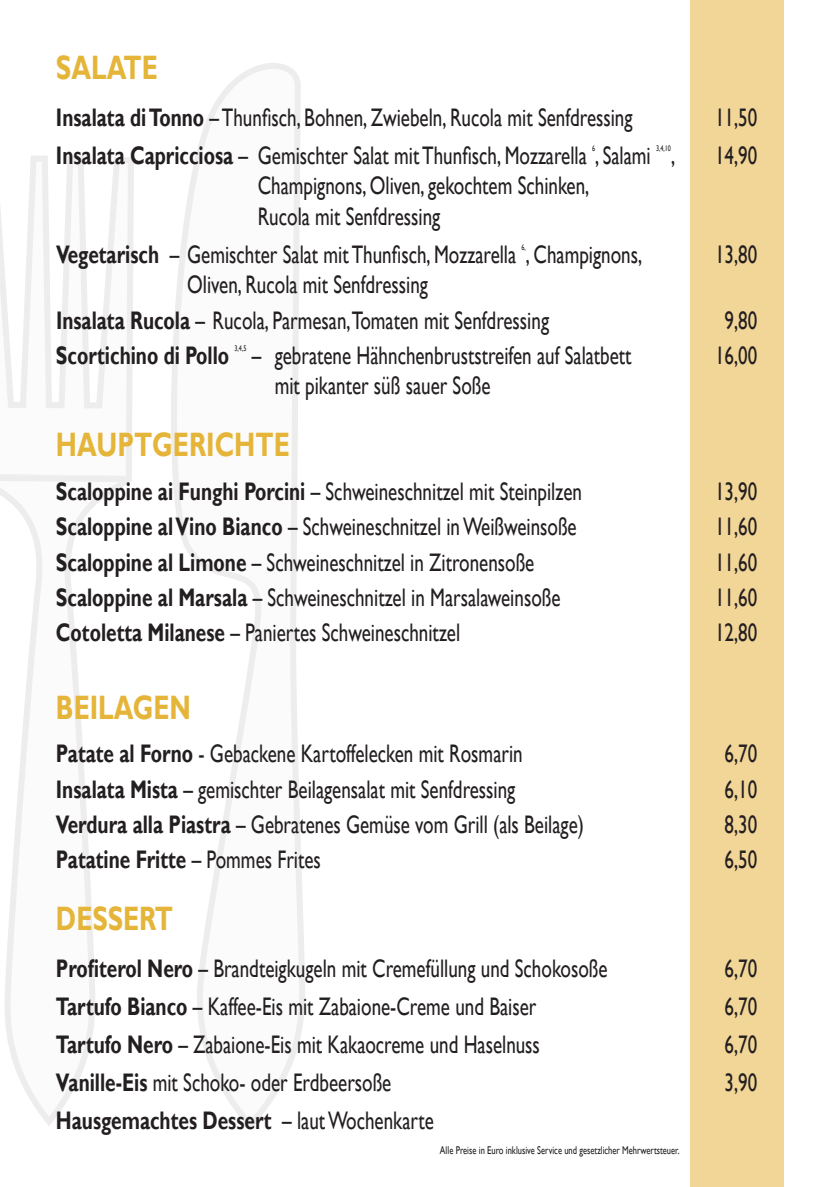
<style>
.page{position:relative;width:840px;height:1187px;background:#fff}
.page>*{position:absolute;margin:0;border:0;box-sizing:border-box;transform-origin:0 0}
.t1{font:700 33.8px "Gill Sans";color:#e5b53a;scale:.75 1}
.t2{font:25.4px/30.4px "Gill Sans";color:#231f20;scale:.75 1}
.t3{font:700 25.4px "Gill Sans";color:#231f20;scale:.75 1}
.t4{font:11.2px "Gill Sans";color:#231f20;scale:.75 1}
.t5{font:8.2px "Gill Sans";color:#231f20;scale:.75 1}
.s1{font-weight:700}
.s2{font-weight:400}
</style>
<div class="page">
<svg style="left:0;top:156px;width:134px;height:326px"></svg>
<svg style="left:0;top:475px;width:131px;height:651px"></svg>
<svg style="left:171px;top:63px;width:134px;height:1066px"></svg>
<div style="left:689px;top:0;width:94px;height:1187px;background:#f2d698"></div>
<h1 class="t1" style="left:56px;top:48px;width:137px">SALATE</h1>
<p class="t2" style="left:56px;top:103px;width:770px"><span class="s1">Insalata di Tonno</span> – Thunfisch, Bohnen, Zwiebeln, Rucola mit Senfdressing</p>
<p class="t2" style="left:714px;top:103px;width:58px">11,50</p>
<p class="t2" style="left:56px;top:141px;width:794px"><span class="s1">Insalata Capricciosa</span> – Gemischter Salat mit Thunfisch, Mozzarella , Salami</p>
<p class="t5" style="left:591px;top:143px;width:6px">6</p>
<p class="t5" style="left:655px;top:143px;width:21px">3,4,10</p>
<p class="t2" style="left:714px;top:141px;width:58px">14,90</p>
<p class="t2" style="left:670px;top:141px;width:7px">,</p>
<p class="t2" style="left:257px;top:171px;width:443px">Champignons, Oliven, gekochtem Schinken,<br>Rucola mit Senfdressing</p>
<p class="t2" style="left:56px;top:240px;width:782px"><span class="s1">Vegetarisch</span> – Gemischter Salat mit Thunfisch, Mozzarella , Champignons,</p>
<p class="t5" style="left:521px;top:242px;width:7px">6,</p>
<p class="t2" style="left:714px;top:240px;width:58px">13,80</p>
<p class="t2" style="left:56px;top:268px;width:658px;line-height:35.2px;text-align:center">Oliven, Rucola mit Senfdressing<br><span class="s1">Insalata Rucola</span> – Rucola, Parmesan,Tomaten mit Senfdressing</p>
<p class="t2" style="left:724px;top:305px;width:45px">9,80</p>
<p class="t3" style="left:56px;top:340px;width:232px">Scortichino di Pollo</p>
<p class="t5" style="left:234px;top:343px;width:17px">3,4,5</p>
<p class="t2" style="left:251px;top:340px;width:507px">– gebratene Hähnchenbruststreifen auf Salatbett</p>
<p class="t2" style="left:714px;top:340px;width:58px">16,00</p>
<p class="t2" style="left:274px;top:371px;width:289px">mit pikanter süß sauer Soße</p>
<h1 class="t1" style="left:56px;top:424px;width:313px">HAUPTGERICHTE</h1>
<p class="t2" style="left:56px;top:477px;width:702px"><span class="s1">Scaloppine ai Funghi Porcini</span> – Schweineschnitzel mit Steinpilzen</p>
<p class="t2" style="left:714px;top:477px;width:58px">13,90</p>
<p class="t2" style="left:56px;top:512px;width:695px"><span class="s1">Scaloppine al Vino Bianco</span> – Schweineschnitzel in Weißweinsoße</p>
<p class="t2" style="left:714px;top:512px;width:58px">11,60</p>
<p class="t2" style="left:56px;top:547px;width:639px"><span class="s1">Scaloppine al Limone</span> – Schweineschnitzel in Zitronensoße</p>
<p class="t2" style="left:714px;top:547px;width:58px">11,60</p>
<p class="t2" style="left:56px;top:582px;width:673px"><span class="s1">Scaloppine al Marsala</span> – Schweineschnitzel in Marsalaweinsoße</p>
<p class="t2" style="left:714px;top:582px;width:58px">11,60</p>
<p class="t2" style="left:56px;top:618px;width:540px"><span class="s1">Cotoletta Milanese</span> – Paniertes Schweineschnitzel</p>
<p class="t2" style="left:714px;top:618px;width:58px">12,80</p>
<h1 class="t1" style="left:56px;top:687px;width:181px">BEILAGEN</h1>
<p class="t2" style="left:56px;top:739px;width:623px"><span class="s1">Patate al Forno</span> - Gebackene Kartoffelecken mit Rosmarin</p>
<p class="t2" style="left:724px;top:739px;width:45px">6,70</p>
<p class="t2" style="left:56px;top:774px;width:613px"><span class="s1">Insalata Mista</span> – gemischter Beilagensalat mit Senfdressing</p>
<p class="t2" style="left:724px;top:774px;width:45px">6,10</p>
<p class="t2" style="left:56px;top:809px;width:705px"><span class="s1">Verdura alla Piastra</span> – Gebratenes Gemüse vom Grill (als Beilage)</p>
<p class="t2" style="left:724px;top:809px;width:45px">8,30</p>
<p class="t3" style="left:56px;top:844px;width:354px">Patatine Fritte <span class="s2">– Pommes Frites</span></p>
<p class="t2" style="left:724px;top:845px;width:45px">6,50</p>
<h1 class="t1" style="left:56px;top:898px;width:158px">DESSERT</h1>
<p class="t2" style="left:56px;top:953px;width:736px"><span class="s1">Profiterol Nero</span> – Brandteigkugeln mit Cremefüllung und Schokosoße</p>
<p class="t2" style="left:724px;top:953px;width:45px">6,70</p>
<p class="t2" style="left:56px;top:991px;width:641px"><span class="s1">Tartufo Bianco</span> – Kaffee-Eis mit Zabaione-Creme und Baiser</p>
<p class="t2" style="left:724px;top:991px;width:45px">6,70</p>
<p class="t2" style="left:56px;top:1029px;width:646px"><span class="s1">Tartufo Nero</span> – Zabaione-Eis mit Kakaocreme und Haselnuss</p>
<p class="t2" style="left:724px;top:1029px;width:45px">6,70</p>
<p class="t2" style="left:56px;top:1067px;width:448px"><span class="s1">Vanille-Eis</span> mit Schoko- oder Erdbeersoße</p>
<p class="t2" style="left:724px;top:1067px;width:45px">3,90</p>
<p class="t3" style="left:56px;top:1105px;width:505px">Hausgemachtes Dessert <span class="s2">– laut Wochenkarte</span></p>
<p class="t4" style="left:439px;top:1144px;width:321px">Alle Preise in Euro inklusive Service und gesetzlicher Mehrwertsteuer.</p>
</div>
